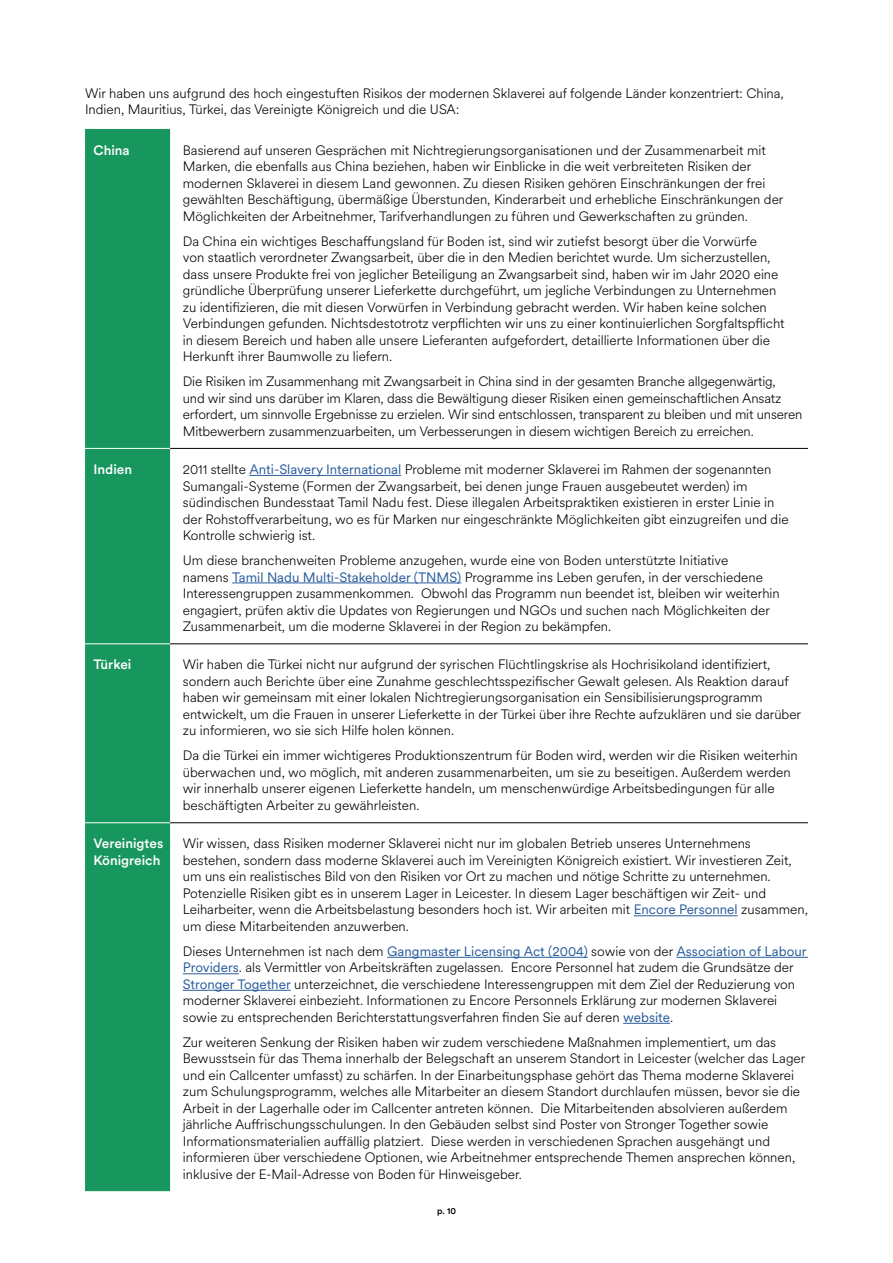
<style>
.page{position:relative;width:893px;height:1263px;background:#fff}
.page>*{position:absolute;margin:0;border:0;box-sizing:border-box;transform-origin:0 0}
.t1{font:300 13.5px/16.5px "Circular XX";color:#000}
.t2{font:500 13.5px/16.5px "Circular XX";color:#fff}
.t3{font:500 9px "Circular XX";color:#000}
.s1{font-weight:400;color:#275b9b}
</style>
<div class="page">
<div style="left:85px;top:129px;width:85px;height:1062px;background:#17975d"></div>
<hr style="left:170px;top:448px;width:638px;height:1px;background:#000">
<hr style="left:170px;top:644px;width:638px;height:1px;background:#000">
<hr style="left:170px;top:822px;width:638px;height:1px;background:#000">
<hr style="left:85px;top:448px;width:85px;height:1px;background:#fff">
<hr style="left:85px;top:644px;width:85px;height:1px;background:#fff">
<hr style="left:85px;top:822px;width:85px;height:1px;background:#fff">
<hr style="left:249px;top:475px;width:152px;height:1px;background:#275b9b">
<hr style="left:232px;top:583px;width:229px;height:1px;background:#275b9b">
<hr style="left:634px;top:915px;width:104px;height:1px;background:#275b9b">
<hr style="left:387px;top:957px;width:201px;height:1px;background:#275b9b">
<hr style="left:676px;top:957px;width:132px;height:1px;background:#275b9b">
<hr style="left:183px;top:973px;width:56px;height:1px;background:#275b9b">
<hr style="left:183px;top:990px;width:108px;height:1px;background:#275b9b">
<hr style="left:623px;top:1023px;width:47px;height:1px;background:#275b9b">
<p class="t1" style="left:85px;top:84px;width:700px">Wir haben uns aufgrund des hoch eingestuften Risikos der modernen Sklaverei auf folgende Länder konzentriert: China,<br>Indien, Mauritius, Türkei, das Vereinigte Königreich und die USA:</p>
<p class="t2" style="left:94px;top:141px;width:38px">China</p>
<p class="t1" style="left:183px;top:141px;width:602px">Basierend auf unseren Gesprächen mit Nichtregierungsorganisationen und der Zusammenarbeit mit Marken, die ebenfalls aus China beziehen, haben wir Einblicke in die weit verbreiteten Risiken der modernen Sklaverei in diesem Land gewonnen. Zu diesen Risiken gehören Einschränkungen der frei gewählten Beschäftigung, übermäßige Überstunden, Kinderarbeit und erhebliche Einschränkungen der Möglichkeiten der Arbeitnehmer, Tarifverhandlungen zu führen und Gewerkschaften zu gründen.</p>
<p class="t1" style="left:183px;top:232px;width:603px">Da China ein wichtiges Beschaffungsland für Boden ist, sind wir zutiefst besorgt über die Vorwürfe<br>von staatlich verordneter Zwangsarbeit, über die in den Medien berichtet wurde. Um sicherzustellen, dass unsere Produkte frei von jeglicher Beteiligung an Zwangsarbeit sind, haben wir im Jahr 2020 eine gründliche Überprüfung unserer Lieferkette durchgeführt, um jegliche Verbindungen zu Unternehmen zu identifizieren, die mit diesen Vorwürfen in Verbindung gebracht werden. Wir haben keine solchen Verbindungen gefunden. Nichtsdestotrotz verpflichten wir uns zu einer kontinuierlichen Sorgfaltspflicht in diesem Bereich und haben alle unsere Lieferanten aufgefordert, detaillierte Informationen über die Herkunft ihrer Baumwolle zu liefern.</p>
<p class="t1" style="left:183px;top:373px;width:621px">Die Risiken im Zusammenhang mit Zwangsarbeit in China sind in der gesamten Branche allgegenwärtig,<br>und wir sind uns darüber im Klaren, dass die Bewältigung dieser Risiken einen gemeinschaftlichen Ansatz erfordert, um sinnvolle Ergebnisse zu erzielen. Wir sind entschlossen, transparent zu bleiben und mit unseren Mitbewerbern zusammenzuarbeiten, um Verbesserungen in diesem wichtigen Bereich zu erreichen.</p>
<p class="t2" style="left:94px;top:460px;width:40px">Indien</p>
<p class="t1" style="left:183px;top:460px;width:607px">2011 stellte <span class="s1">Anti-Slavery International</span> Probleme mit moderner Sklaverei im Rahmen der sogenannten Sumangali-Systeme (Formen der Zwangsarbeit, bei denen junge Frauen ausgebeutet werden) im südindischen Bundesstaat Tamil Nadu fest. Diese illegalen Arbeitspraktiken existieren in erster Linie in der Rohstoffverarbeitung, wo es für Marken nur eingeschränkte Möglichkeiten gibt einzugreifen und die Kontrolle schwierig ist.</p>
<p class="t1" style="left:183px;top:551px;width:598px">Um diese branchenweiten Probleme anzugehen, wurde eine von Boden unterstützte Initiative<br>namens <span class="s1">Tamil Nadu Multi-Stakeholder (TNMS)</span> Programme ins Leben gerufen, in der verschiedene Interessengruppen zusammenkommen. Obwohl das Programm nun beendet ist, bleiben wir weiterhin engagiert, prüfen aktiv die Updates von Regierungen und NGOs und suchen nach Möglichkeiten der Zusammenarbeit, um die moderne Sklaverei in der Region zu bekämpfen.</p>
<p class="t2" style="left:94px;top:656px;width:39px">Türkei</p>
<p class="t1" style="left:183px;top:656px;width:620px">Wir haben die Türkei nicht nur aufgrund der syrischen Flüchtlingskrise als Hochrisikoland identifiziert, sondern auch Berichte über eine Zunahme geschlechtsspezifischer Gewalt gelesen. Als Reaktion darauf haben wir gemeinsam mit einer lokalen Nichtregierungsorganisation ein Sensibilisierungsprogramm entwickelt, um die Frauen in unserer Lieferkette in der Türkei über ihre Rechte aufzuklären und sie darüber zu informieren, wo sie sich Hilfe holen können.</p>
<p class="t1" style="left:183px;top:747px;width:616px">Da die Türkei ein immer wichtigeres Produktionszentrum für Boden wird, werden wir die Risiken weiterhin überwachen und, wo möglich, mit anderen zusammenarbeiten, um sie zu beseitigen. Außerdem werden wir innerhalb unserer eigenen Lieferkette handeln, um menschenwürdige Arbeitsbedingungen für alle beschäftigten Arbeiter zu gewährleisten.</p>
<p class="t2" style="left:94px;top:835px;width:71px">Vereinigtes<br>Königreich</p>
<p class="t1" style="left:183px;top:835px;width:627px">Wir wissen, dass Risiken moderner Sklaverei nicht nur im globalen Betrieb unseres Unternehmens bestehen, sondern dass moderne Sklaverei auch im Vereinigten Königreich existiert. Wir investieren Zeit, um uns ein realistisches Bild von den Risiken vor Ort zu machen und nötige Schritte zu unternehmen.<br>Potenzielle Risiken gibt es in unserem Lager in Leicester. In diesem Lager beschäftigen wir Zeit- und Leiharbeiter, wenn die Arbeitsbelastung besonders hoch ist. Wir arbeiten mit <span class="s1">Encore Personnel</span> zusammen, um diese Mitarbeitenden anzuwerben.</p>
<p class="t1" style="left:183px;top:942px;width:625px">Dieses Unternehmen ist nach dem <span class="s1">Gangmaster Licensing Act (2004)</span> sowie von der <span class="s1">Association of Labour Providers</span>. als Vermittler von Arbeitskräften zugelassen. Encore Personnel hat zudem die Grundsätze der <span class="s1">Stronger Together</span> unterzeichnet, die verschiedene Interessengruppen mit dem Ziel der Reduzierung von moderner Sklaverei einbezieht. Informationen zu Encore Personnels Erklärung zur modernen Sklaverei sowie zu entsprechenden Berichterstattungsverfahren finden Sie auf deren <span class="s1">website</span>.</p>
<p class="t1" style="left:183px;top:1033px;width:624px">Zur weiteren Senkung der Risiken haben wir zudem verschiedene Maßnahmen implementiert, um das Bewusstsein für das Thema innerhalb der Belegschaft an unserem Standort in Leicester (welcher das Lager und ein Callcenter umfasst) zu schärfen. In der Einarbeitungsphase gehört das Thema moderne Sklaverei zum Schulungsprogramm, welches alle Mitarbeiter an diesem Standort durchlaufen müssen, bevor sie die Arbeit in der Lagerhalle oder im Callcenter antreten können. Die Mitarbeitenden absolvieren außerdem jährliche Auffrischungsschulungen. In den Gebäuden selbst sind Poster von Stronger Together sowie Informationsmaterialien auffällig platziert. Diese werden in verschiedenen Sprachen ausgehängt und informieren über verschiedene Optionen, wie Arbeitnehmer entsprechende Themen ansprechen können, inklusive der E-Mail-Adresse von Boden für Hinweisgeber.</p>
<p class="t3" style="left:437px;top:1205px;width:20px">p. 10</p>
</div>
